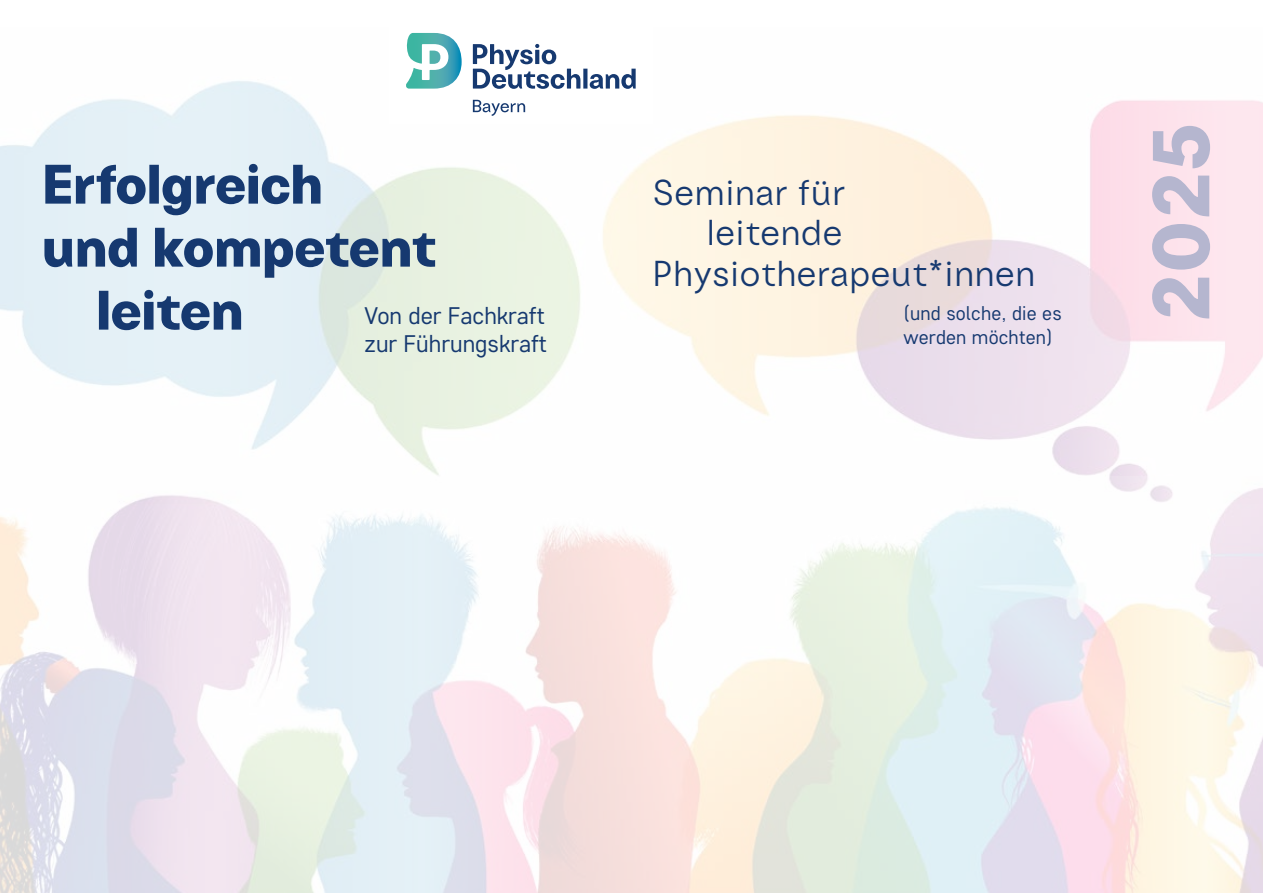
<style>
.page{position:relative;width:1263px;height:893px;background:#fff}
.page>*{position:absolute;margin:0;border:0;box-sizing:border-box;transform-origin:0 0}
.t1{font:800 80.55px "Franzi";color:#b5b6cf}
.t2{font:800 55.5px "Franzi";color:#163970}
.t3{font:36px "Franzi";letter-spacing:.02em;color:#163970}
.t4{font:24px/28.5px "Core Sans D35";color:#163970}
.t5{font:19.5px/24px "Core Sans D35";letter-spacing:.01em;color:#163970}
</style>
<div class="page">
<svg style="left:473px;top:44px;width:163px;height:45px"></svg>
<svg style="left:473px;top:100px;width:52px;height:16px"></svg>
<svg style="left:406px;top:33px;width:56px;height:56px"></svg>
<img style="left:0;top:476px;width:1263px;height:417px">
<h2 class="t2" style="left:43px;top:151px;width:281px">Erfolgreich</h2>
<h2 class="t2" style="left:43px;top:214px;width:395px">und kompetent</h2>
<h2 class="t2" style="left:97px;top:277px;width:148px">leiten</h2>
<p class="t3" style="left:653px;top:171px;width:194px">Seminar für</p>
<p class="t3" style="left:707px;top:211px;width:137px">leitende</p>
<p class="t3" style="left:653px;top:252px;width:384px">Physiotherapeut*innen</p>
<p class="t4" style="left:365px;top:300px;width:184px">Von der Fachkraft zur Führungskraft</p>
<p class="t5" style="left:903px;top:301px;width:160px">(und solche, die es werden möchten)</p>
<h1 class="t1" style="left:1133px;top:321px;width:199px;rotate:-90deg">2025</h1>
</div>
